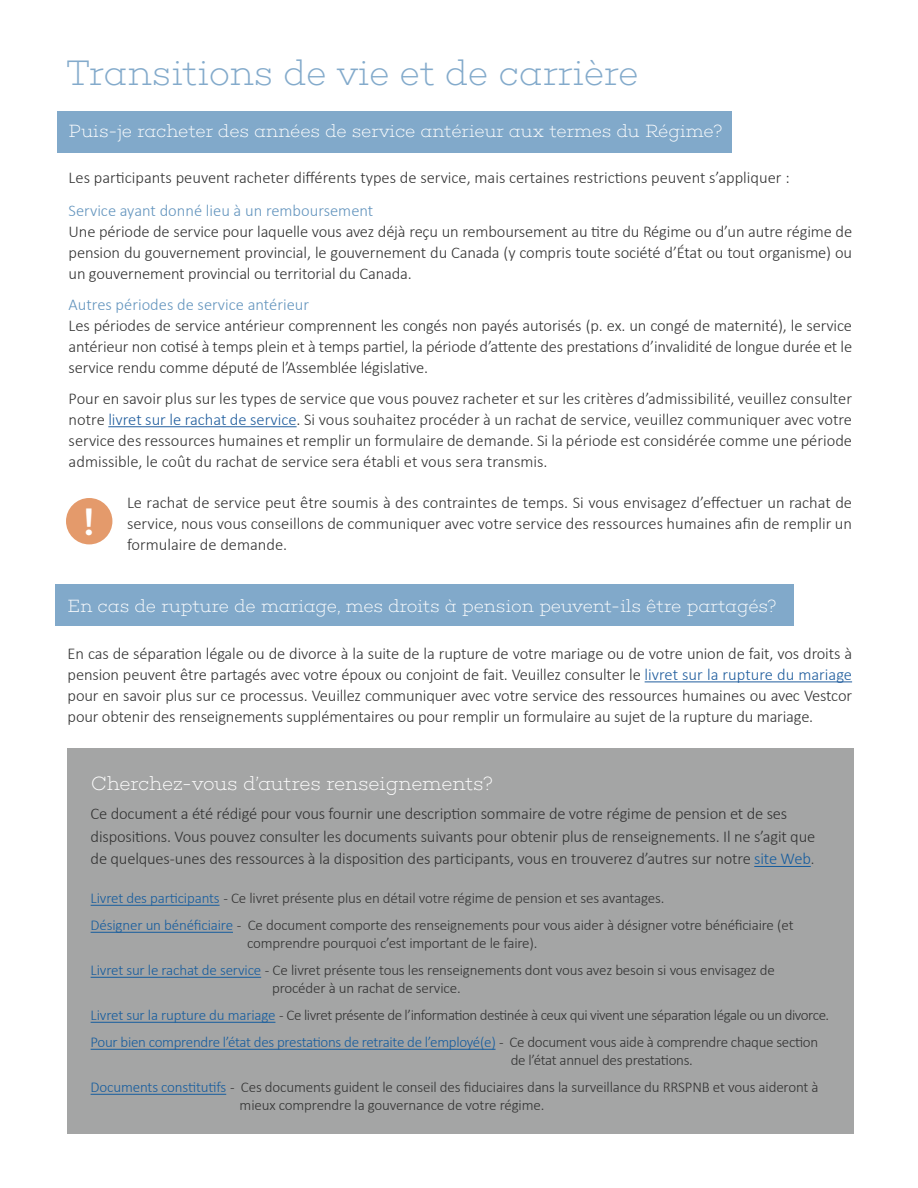
<style>
.page{position:relative;width:918px;height:1188px;background:#fff}
.page>*{position:absolute;margin:0;border:0;box-sizing:border-box;transform-origin:0 0}
.t1{font:500 39px "Choplin";color:#fff}
.t2{font:200 36px "Choplin";letter-spacing:-.02em;color:#6495be}
.t3{font:200 19.5px "Choplin";letter-spacing:-.02em;color:#fff}
.t4{font:200 18px "Choplin";letter-spacing:-.02em;color:#fff}
.t5{font:300 16.5px/21px "Calibri";letter-spacing:-.01em;color:#333;text-align:justify}
.t6{font:300 16.5px "Calibri";color:#6495be}
.t7{font:300 15px/27px "Calibri";letter-spacing:-.01em;color:#333}
.t8{font:300 15px/27px "Calibri";letter-spacing:-.03em;color:#333}
.s1{color:#215e9e}
.s2{color:#175d9e}
.s3{font-size:15px}
</style>
<div class="page">
<div style="left:57px;top:111px;width:674px;height:41px;background:#81a9ca"></div>
<hr style="left:108px;top:426px;width:189px;height:1px;background:#215e9e">
<div style="left:55px;top:585px;width:739px;height:41px;background:#81a9ca"></div>
<hr style="left:645px;top:681px;width:207px;height:1px;background:#215e9e">
<div style="left:67px;top:748px;width:787px;height:386px;background:#a4a5a5"></div>
<hr style="left:754px;top:866px;width:57px;height:1px;background:#175d9e">
<hr style="left:91px;top:905px;width:129px;height:1px;background:#175d9e">
<hr style="left:91px;top:932px;width:142px;height:1px;background:#175d9e">
<hr style="left:91px;top:977px;width:170px;height:1px;background:#175d9e">
<hr style="left:91px;top:1022px;width:184px;height:1px;background:#175d9e">
<hr style="left:91px;top:1049px;width:405px;height:1px;background:#175d9e">
<hr style="left:91px;top:1094px;width:135px;height:1px;background:#175d9e">
<div style="left:66px;top:498px;width:46px;height:46px;background:#e49a6b;border-radius:50%"></div>
<h2 class="t2" style="left:65px;top:53px;width:575px">Transitions de vie et de carrière</h2>
<p class="t4" style="left:69px;top:120px;width:656px">Puis-je racheter des années de service antérieur aux termes du Régime?</p>
<p class="t5" style="left:69px;top:167px;width:723px">Les participants peuvent racheter différents types de service, mais certaines restrictions peuvent s’appliquer :</p>
<p class="t6" style="left:69px;top:200px;width:306px">Service ayant donné lieu à un remboursement</p>
<p class="t5" style="left:69px;top:221px;width:785px">Une période de service pour laquelle vous avez déjà reçu un remboursement au titre du Régime ou d’un autre régime de pension du gouvernement provincial, le gouvernement du Canada (y compris toute société d’État ou tout organisme) ou un gouvernement provincial ou territorial du Canada.</p>
<p class="t6" style="left:69px;top:294px;width:242px">Autres périodes de service antérieur</p>
<p class="t5" style="left:69px;top:315px;width:785px">Les périodes de service antérieur comprennent les congés non payés autorisés (p. ex. un congé de maternité), le service antérieur non cotisé à temps plein et à temps partiel, la période d’attente des prestations d’invalidité de longue durée et le service rendu comme député de l’Assemblée législative.</p>
<p class="t5" style="left:69px;top:388px;width:785px">Pour en savoir plus sur les types de service que vous pouvez racheter et sur les critères d’admissibilité, veuillez consulter notre <span class="s1">livret sur le rachat de service</span>. Si vous souhaitez procéder à un rachat de service, veuillez communiquer avec votre service des ressources humaines et remplir un formulaire de demande. Si la période est considérée comme une période admissible, le coût du rachat de service sera établi et vous sera transmis.</p>
<p class="t1" style="left:84px;top:499px;width:12px">!</p>
<p class="t5" style="left:127px;top:492px;width:727px">Le rachat de service peut être soumis à des contraintes de temps. Si vous envisagez d’effectuer un rachat de service, nous vous conseillons de communiquer avec votre service des ressources humaines afin de remplir un formulaire de demande.</p>
<p class="t4" style="left:68px;top:596px;width:711px">En cas de rupture de mariage, mes droits à pension peuvent-ils être partagés?</p>
<p class="t5" style="left:68px;top:643px;width:786px">En cas de séparation légale ou de divorce à la suite de la rupture de votre mariage ou de votre union de fait, vos droits à pension peuvent être partagés avec votre époux ou conjoint de fait. Veuillez consulter le <span class="s1">livret sur la rupture du mariage </span>pour en savoir plus sur ce processus. Veuillez communiquer avec votre service des ressources humaines ou avec Vestcor pour obtenir des renseignements supplémentaires ou pour remplir un formulaire au sujet de la rupture du mariage.</p>
<p class="t3" style="left:91px;top:773px;width:404px">Cherchez-vous d’autres renseignements?</p>
<p class="t5" style="left:91px;top:802px;width:726px;line-height:22.5px;text-align:left">Ce document a été rédigé pour vous fournir une description sommaire de votre régime de pension et de ses dispositions. Vous pouvez consulter les documents suivants pour obtenir plus de renseignements. Il ne s’agit que de quelques-unes des ressources à la disposition des participants, vous en trouverez d’autres sur notre <span class="s2">site Web</span><span class="s3">.</span></p>
<p class="t7" style="left:91px;top:885px;width:705px"><span class="s2">Livret des participants</span> - Ce livret présente plus en détail votre régime de pension et ses avantages.<br><span class="s2">Désigner un bénéficiaire</span> - Ce document comporte des renseignements pour vous aider à désigner votre bénéficiaire (et</p>
<p class="t7" style="left:91px;top:930px;width:686px;text-indent:157px">comprendre pourquoi c’est important de le faire).<br><span class="s2">Livret sur le rachat de service</span> - Ce livret présente tous les renseignements dont vous avez besoin si vous envisagez de</p>
<p class="t8" style="left:91px;top:975px;width:740px;text-indent:181px">procéder à un rachat de service.<br><span class="s2">Livret sur la rupture du mariage</span> - Ce livret présente de l’information destinée à ceux qui vivent une séparation légale ou un divorce.</p>
<p class="t7" style="left:511px;top:1033px;width:309px;line-height:18px;text-indent:-420px"><span class="s2">Pour bien comprendre l’état des prestations de retraite de l’employé(e)</span> - Ce document vous aide à comprendre chaque section de l’état annuel des prestations.</p>
<p class="t7" style="left:91px;top:1074px;width:729px"><span class="s2">Documents constitutifs</span> - Ces documents guident le conseil des fiduciaires dans la surveillance du RRSPNB et vous aideront à</p>
<p class="t7" style="left:240px;top:1092px;width:306px">mieux comprendre la gouvernance de votre régime.</p>
</div>
